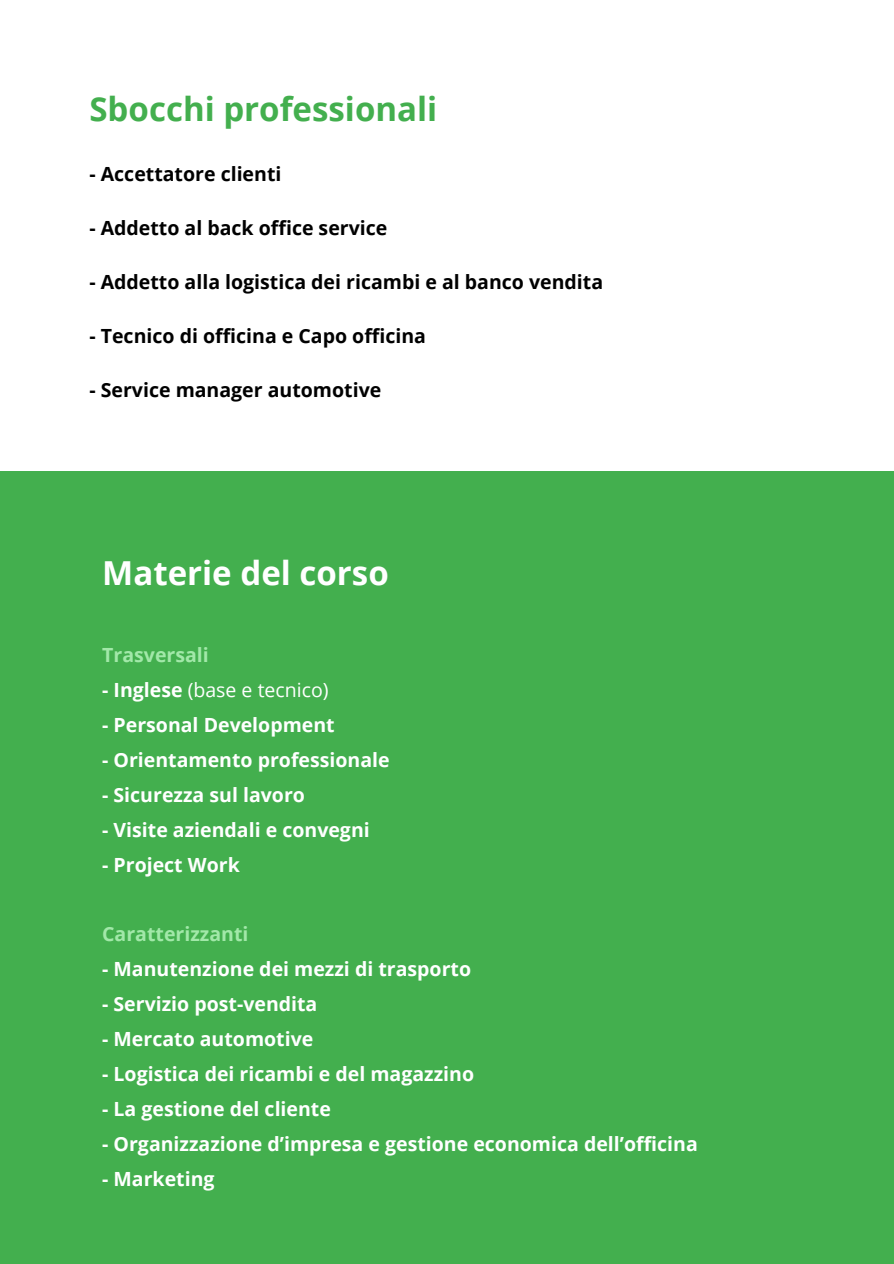
<style>
.page{position:relative;width:894px;height:1264px;background:#fff}
.page>*{position:absolute;margin:0;border:0;box-sizing:border-box;transform-origin:0 0}
.t1{font:700 33px "Open Sans";color:#43af4e}
.t2{font:700 33px "Open Sans";color:#fff}
.t3{font:700 19.5px "Open Sans";color:#fff}
.t4{font:700 19.5px "Open Sans";color:#000}
.t5{font:700 19.5px "Open Sans";color:#a2e8a9}
.t6{font:19.5px "Open Sans";color:#fff}
.s1{font-weight:700}
</style>
<div class="page">
<div style="left:0;top:471px;width:893px;height:792px;background:#43af4e"></div>
<h1 class="t1" style="left:89px;top:86px;width:349px">Sbocchi professionali</h1>
<p class="t4" style="left:89px;top:160px;width:193px">- Accettatore clienti</p>
<p class="t4" style="left:89px;top:214px;width:299px">- Addetto al back office service</p>
<p class="t4" style="left:89px;top:268px;width:515px">- Addetto alla logistica dei ricambi e al banco vendita</p>
<p class="t4" style="left:89px;top:322px;width:338px">- Tecnico di officina e Capo officina</p>
<p class="t4" style="left:89px;top:376px;width:293px">- Service manager automotive</p>
<h1 class="t2" style="left:102px;top:550px;width:288px">Materie del corso</h1>
<p class="t5" style="left:102px;top:641px;width:108px">Trasversali</p>
<p class="t6" style="left:102px;top:676px;width:228px"><span class="s1">- Inglese</span> (base e tecnico)</p>
<p class="t3" style="left:102px;top:711px;width:234px">- Personal Development</p>
<p class="t3" style="left:102px;top:746px;width:289px">- Orientamento professionale</p>
<p class="t3" style="left:102px;top:780px;width:204px">- Sicurezza sul lavoro</p>
<p class="t3" style="left:102px;top:815px;width:269px">- Visite aziendali e convegni</p>
<p class="t3" style="left:102px;top:850px;width:139px">- Project Work</p>
<p class="t5" style="left:102px;top:920px;width:148px">Caratterizzanti</p>
<p class="t3" style="left:102px;top:955px;width:370px">- Manutenzione dei mezzi di trasporto</p>
<p class="t3" style="left:102px;top:990px;width:217px">- Servizio post-vendita</p>
<p class="t3" style="left:102px;top:1025px;width:212px">- Mercato automotive</p>
<p class="t3" style="left:102px;top:1060px;width:373px">- Logistica dei ricambi e del magazzino</p>
<p class="t3" style="left:102px;top:1095px;width:230px">- La gestione del cliente</p>
<p class="t3" style="left:102px;top:1130px;width:597px">- Organizzazione d’impresa e gestione economica dell’officina</p>
<p class="t3" style="left:102px;top:1164px;width:114px">- Marketing</p>
</div>
